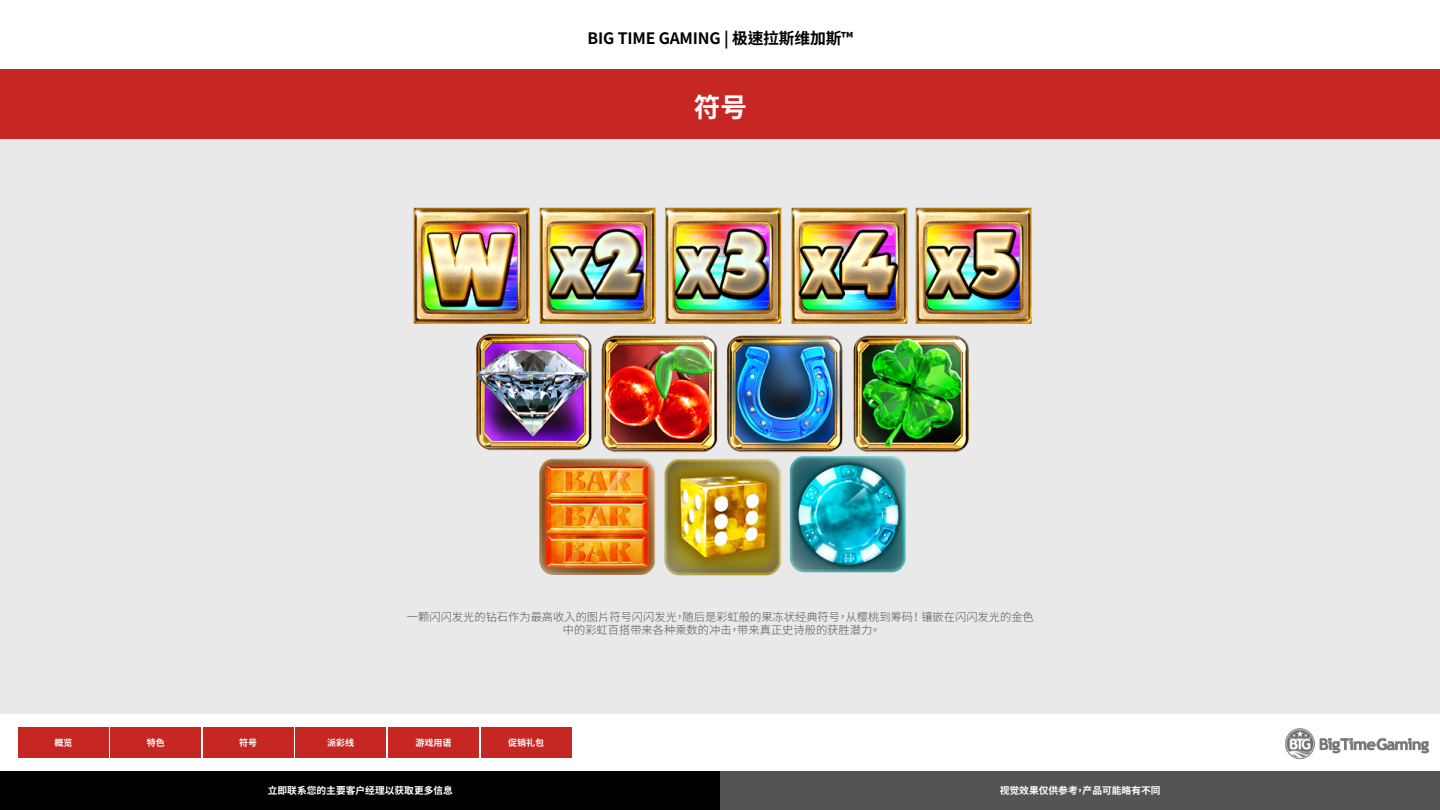
<style>
.page{position:relative;width:1440px;height:810px;background:#fff}
.page>*{position:absolute;margin:0;border:0;box-sizing:border-box;transform-origin:0 0}
.t1{font:700 26.55px "Noto Sans CJ Ktc";color:#fff}
.t2{font:700 15.75px "Noto Sans CJ Ktc";letter-spacing:-.01em;color:#000}
.t3{font:300 11.25px/13.5px "Noto Sans CJ Ktc";color:#545454;text-align:center}
.t4{font:700 9.75px "Noto Sans CJ Ktc";color:#fff}
.t5{font:700 9px "Noto Sans CJ Ktc";color:#fff}
</style>
<div class="page">
<div style="left:0;top:69px;width:1440px;height:645px;background:#e8e8e8"></div>
<div style="left:0;top:69px;width:1440px;height:69px;background:#c72722"></div>
<img style="left:1285px;top:728px;width:145px;height:32px">
<div style="left:18px;top:728px;width:91px;height:30px;background:#c72722"></div>
<div style="left:111px;top:728px;width:90px;height:30px;background:#c72722"></div>
<div style="left:203px;top:728px;width:90px;height:30px;background:#c72722"></div>
<div style="left:296px;top:728px;width:90px;height:30px;background:#c72722"></div>
<div style="left:388px;top:728px;width:91px;height:30px;background:#c72722"></div>
<div style="left:481px;top:728px;width:90px;height:30px;background:#c72722"></div>
<img style="left:413px;top:207px;width:619px;height:369px">
<div style="left:0;top:771px;width:720px;height:39px;background:#000"></div>
<div style="left:720px;top:771px;width:720px;height:39px;background:#545454"></div>
<h2 class="t2" style="left:588px;top:29px;width:267px">BIG TIME GAMING | 极速拉斯维加斯™</h2>
<h1 class="t1" style="left:694px;top:92px;width:55px">符号</h1>
<p class="t3" style="left:407px;top:610px;width:628px">一颗闪闪发光的钻石作为最高收入的图片符号闪闪发光，随后是彩虹般的果冻状经典符号，从樱桃到筹码！ 镶嵌在闪闪发光的金色中的彩虹百搭带来各种乘数的冲击，带来真正史诗般的获胜潜力。</p>
<p class="t5" style="left:55px;top:738px;width:19px">概览</p>
<p class="t5" style="left:147px;top:738px;width:19px">特色</p>
<p class="t5" style="left:239px;top:738px;width:19px">符号</p>
<p class="t5" style="left:327px;top:738px;width:28px">派彩线</p>
<p class="t5" style="left:415px;top:738px;width:37px">游戏用语</p>
<p class="t5" style="left:508px;top:738px;width:37px">促销礼包</p>
<p class="t4" style="left:268px;top:785px;width:187px">立即联系您的主要客户经理以获取更多信息</p>
<p class="t4" style="left:1000px;top:785px;width:162px">视觉效果仅供参考，产品可能略有不同</p>
</div>
